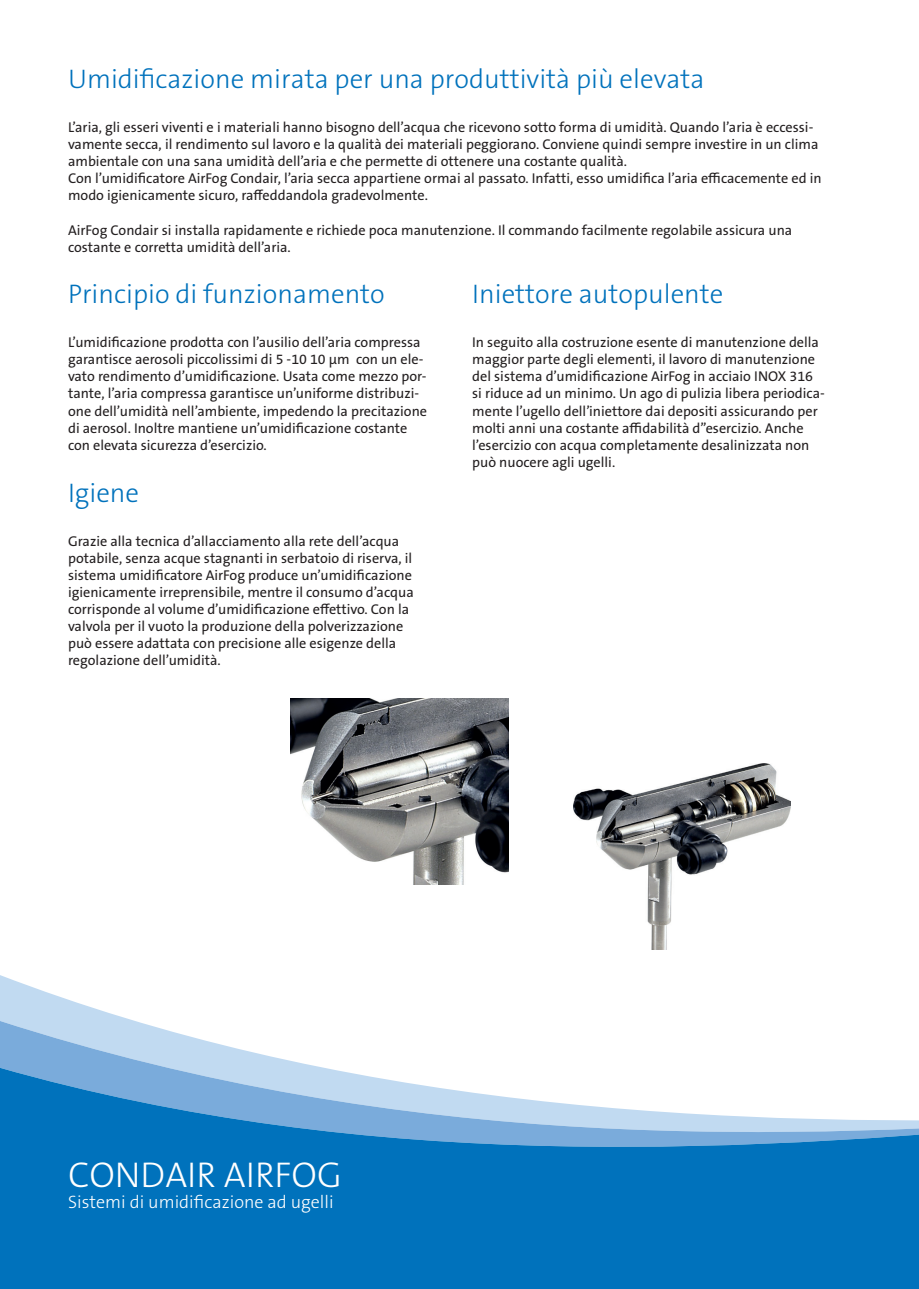
<style>
.page{position:relative;width:919px;height:1289px;background:#fff}
.page>*{position:absolute;margin:0;border:0;box-sizing:border-box;transform-origin:0 0}
.t1{font:300 36px "The Sans B W3";color:#fff}
.Main_Heading{font:300 27px "The Sans B W3";color:#0072bc}
.t2{font:300 18px "The Sans B W3";color:#fff}
.t3{font:14.25px/17.1px "The Sans B W5 Plain";color:#231f20}
</style>
<div class="page">
<svg style="left:0;top:975px;width:131px;height:45px"></svg>
<svg style="left:0;top:1020px;width:222px;height:25px;fill:#c1daf1"></svg>
<svg style="left:0;top:1045px;width:918px;height:201px;fill:#0072bc"></svg>
<div style="left:0;top:1246px;width:918px;height:42px;background:#0072bc"></div>
<img style="left:573px;top:763px;width:217px;height:186px">
<img style="left:290px;top:698px;width:218px;height:186px">
<p class="Main_Heading" style="left:68px;top:62px;width:637px">Umidificazione mirata per una produttività più elevata</p>
<p class="t3" style="left:68px;top:119px;width:752px">L’aria, gli esseri viventi e i materiali hanno bisogno dell’acqua che ricevono sotto forma di umidità. Quando l’aria è eccessi&shy;vamente secca, il rendimento sul lavoro e la qualità dei materiali peggiorano. Conviene quindi sempre investire in un clima ambientale con una sana umidità dell’aria e che permette di ottenere una costante qualità.</p>
<p class="t3" style="left:68px;top:170px;width:755px">Con l’umidificatore AirFog Condair, l’aria secca appartiene ormai al passato. Infatti, esso umidifica l’aria efficacemente ed in modo igienicamente sicuro, raffeddandola gradevolmente.</p>
<p class="t3" style="left:68px;top:221px;width:725px">AirFog Condair si installa rapidamente e richiede poca manutenzione. Il commando facilmente regolabile assicura una costante e corretta umidità dell’aria.</p>
<p class="Main_Heading" style="left:68px;top:277px;width:318px">Principio di funzionamento</p>
<p class="t3" style="left:68px;top:334px;width:360px">L’umidificazione prodotta con l’ausilio dell’aria compressa garantisce aerosoli piccolissimi di 5 -10 10 µm con un ele&shy;vato rendimento d’umidificazione. Usata come mezzo por&shy;tante, l’aria compressa garantisce un’uniforme distribuzi&shy;one dell’umidità nell’ambiente, impedendo la precitazione di aerosol. Inoltre mantiene un’umidificazione costante con elevata sicurezza d’esercizio.</p>
<p class="Main_Heading" style="left:68px;top:475px;width:73px">Igiene</p>
<p class="t3" style="left:68px;top:532px;width:347px">Grazie alla tecnica d’allacciamento alla rete dell’acqua potabile, senza acque stagnanti in serbatoio di riserva, il sistema umidificatore AirFog produce un’umidificazione igienicamente irreprensibile, mentre il consumo d’acqua corrisponde al volume d’umidificazione effettivo. Con la valvola per il vuoto la produzione della polverizzazione può essere adattata con precisione alle esigenze della regolazione dell’umidità.</p>
<p class="Main_Heading" style="left:472px;top:277px;width:253px">Iniettore autopulente</p>
<p class="t3" style="left:472px;top:334px;width:354px">In seguito alla costruzione esente di manutenzione della maggior parte degli elementi, il lavoro di manutenzione del sistema d’umidificazione AirFog in acciaio INOX 316 si riduce ad un minimo. Un ago di pulizia libera periodica&shy;mente l’ugello dell’iniettore dai depositi assicurando per molti anni una costante affidabilità d’’esercizio. Anche l’esercizio con acqua completamente desalinizzata non può nuocere agli ugelli.</p>
<h1 class="t1" style="left:68px;top:1151px;width:275px">CONDAIR AIRFOG</h1>
<p class="t2" style="left:68px;top:1190px;width:267px">Sistemi di umidificazione ad ugelli</p>
</div>
